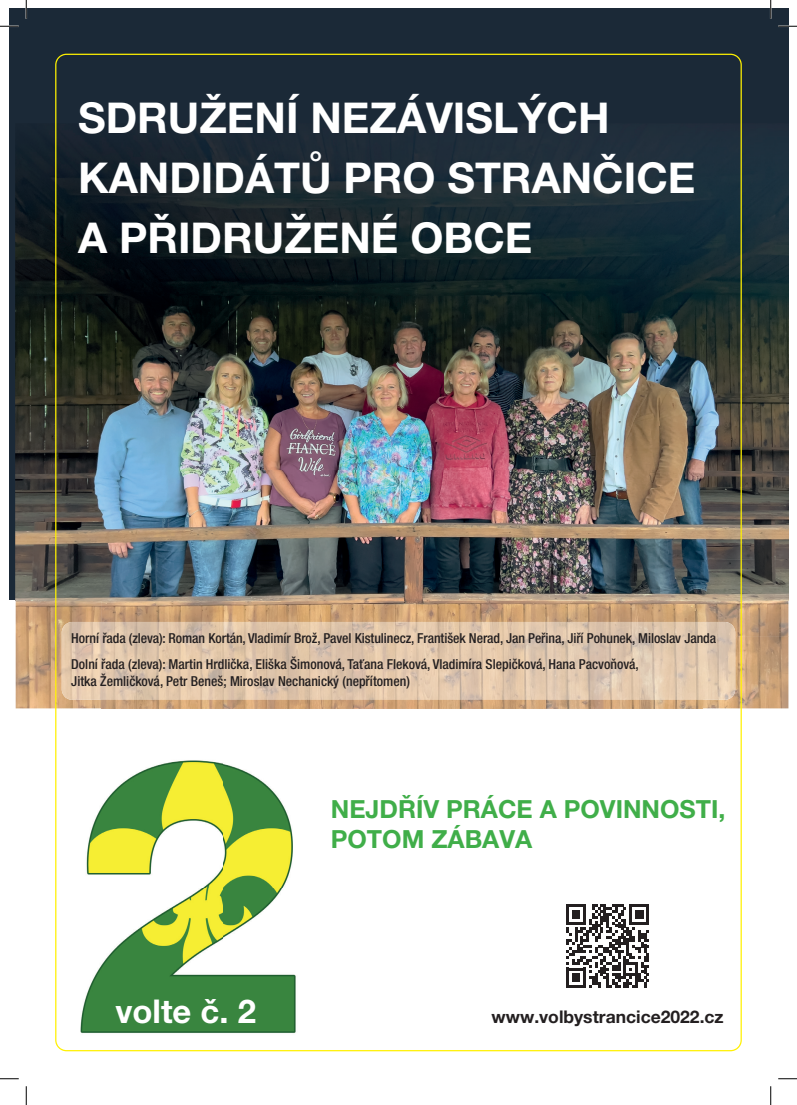
<style>
.page{position:relative;width:797px;height:1105px;background:#fff}
.page>*{position:absolute;margin:0;border:0;box-sizing:border-box;transform-origin:0 0}
.t1{font:700 42.5px/60px "Helvetica Neue LT Pro";color:#fff}
.t2{font:700 32.88px "Helvetica Neue LT Pro";color:#fff}
.t3{font:700 25px/30px "Helvetica Neue LT Pro";color:#40ae49}
.t4{font:700 17.5px "Helvetica Neue LT Pro";color:#231f20}
.t5{font:500 condensed 13.75px/26.5px "Helvetica Neue LT Pro";letter-spacing:-.005em;color:#231f20}
</style>
<div class="page">
<div style="left:9px;top:9px;width:779px;height:591px;background:#1b2937"></div>
<img style="left:16px;top:600px;width:39px;height:108px">
<img style="left:741px;top:600px;width:47px;height:36px">
<img style="left:741px;top:636px;width:47px;height:72px">
<img style="left:16px;top:124px;width:772px;height:476px">
<img style="left:55px;top:54px;width:686px;height:997px">
<svg style="left:566px;top:904px;width:83px;height:84px"></svg>
<svg style="left:0;top:25px;width:19px;height:2px"></svg>
<svg style="left:778px;top:25px;width:19px;height:2px"></svg>
<svg style="left:0;top:1078px;width:19px;height:1px"></svg>
<svg style="left:778px;top:1078px;width:19px;height:1px"></svg>
<svg style="left:25px;top:0;width:2px;height:19px"></svg>
<svg style="left:25px;top:1086px;width:2px;height:19px"></svg>
<svg style="left:770px;top:0;width:1px;height:19px"></svg>
<svg style="left:770px;top:1086px;width:1px;height:19px"></svg>
<h1 class="t1" style="left:78px;top:87px;width:619px">SDRUŽENÍ NEZÁVISLÝCH<br>KANDIDÁTŮ PRO STRANČICE<br>A PŘIDRUŽENÉ OBCE</h1>
<p class="t5" style="left:71px;top:625px;width:646px">Horní řada (zleva): Roman Kortán, Vladimír Brož, Pavel Kistulinecz, František Nerad, Jan Peřina, Jiří Pohunek, Miloslav Janda<br>Dolní řada (zleva): Martin Hrdlička, Eliška Šimonová, Taťana Fleková, Vladimíra Slepičková, Hana Pacvoňová,</p>
<p class="t5" style="left:71px;top:668px;width:340px">Jitka Žemličková, Petr Beneš; Miroslav Nechanický (nepřítomen)</p>
<h3 class="t3" style="left:331px;top:794px;width:396px">NEJDŘÍV PRÁCE A POVINNOSTI,<br>POTOM ZÁBAVA</h3>
<h2 class="t2" style="left:115px;top:990px;width:142px">volte č. 2</h2>
<p class="t4" style="left:491px;top:1005px;width:234px">www.volbystrancice2022.cz</p>
</div>
